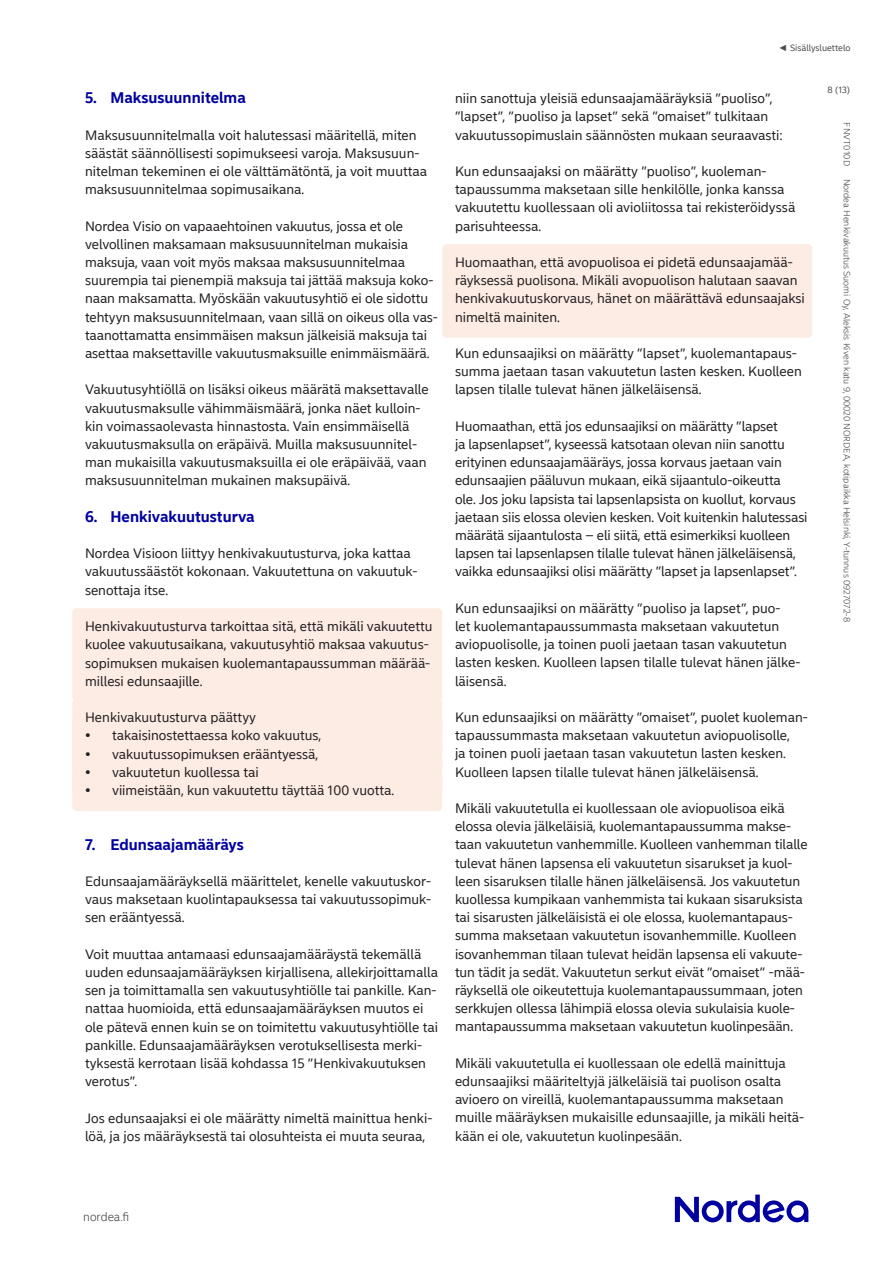
<style>
.page{position:relative;width:893px;height:1263px;background:#fff}
.page>*{position:absolute;margin:0;border:0;box-sizing:border-box;transform-origin:0 0}
.t1{font:700 15px "Nordea Sans Small";color:#0000a0}
.t2{font:13.5px/18.1px "Nordea Sans Small";color:#231f20}
.t3{font:300 12px "Nordea Sans Small";color:#4b4c4d}
.t4{font:300 9px "Nordea Sans Small";color:#4b4c4d}
.t5{font:9px "Nordea Sans Small";color:#4b4c4d}
.s1{font-family:"Arial"}
</style>
<div class="page">
<svg style="left:675px;top:1194px;width:133px;height:28px"></svg>
<div style="left:72px;top:608px;width:370px;height:94px;background:#fdece4;border-radius:4px"></div>
<div style="left:72px;top:699px;width:370px;height:39px;background:#fdece4;border-radius:4px"></div>
<div style="left:72px;top:717px;width:370px;height:39px;background:#fdece4;border-radius:4px"></div>
<div style="left:72px;top:736px;width:370px;height:39px;background:#fdece4;border-radius:4px"></div>
<div style="left:72px;top:772px;width:370px;height:39px;background:#fdece4;border-radius:4px"></div>
<div style="left:442px;top:244px;width:370px;height:94px;background:#fdece4;border-radius:4px"></div>
<p class="t1" style="left:85px;top:89px;width:162px">5. Maksusuunnitelma</p>
<p class="t2" style="left:85px;top:126px;width:344px">Maksusuunnitelmalla voit halutessasi määritellä, miten säästät säännöllisesti sopimukseesi varoja. Maksusuun&shy;nitelman tekeminen ei ole välttämätöntä, ja voit muuttaa maksusuunnitelmaa sopimusaikana.</p>
<p class="t2" style="left:85px;top:217px;width:354px">Nordea Visio on vapaaehtoinen vakuutus, jossa et ole velvollinen maksamaan maksusuunnitelman mukaisia maksuja, vaan voit myös maksaa maksusuunnitelmaa suurempia tai pienempiä maksuja tai jättää maksuja koko&shy;naan maksamatta. Myöskään vakuutusyhtiö ei ole sidottu tehtyyn maksusuunnitelmaan, vaan sillä on oikeus olla vas&shy;taanottamatta ensimmäisen maksun jälkeisiä maksuja tai asettaa maksettaville vakuutusmaksuille enimmäismäärä.</p>
<p class="t2" style="left:85px;top:381px;width:345px">Vakuutusyhtiöllä on lisäksi oikeus määrätä maksettavalle vakuutusmaksulle vähimmäismäärä, jonka näet kulloin&shy;kin voimassaolevasta hinnastosta. Vain ensimmäisellä vakuutusmaksulla on eräpäivä. Muilla maksusuunnitel&shy;man mukaisilla vakuutusmaksuilla ei ole eräpäivää, vaan maksusuunnitelman mukainen maksupäivä.</p>
<p class="t1" style="left:85px;top:507px;width:171px">6. Henkivakuutusturva</p>
<p class="t2" style="left:85px;top:545px;width:334px">Nordea Visioon liittyy henkivakuutusturva, joka kattaa vakuutussäästöt kokonaan. Vakuutettuna on vakuutuk&shy;senottaja itse.</p>
<p class="t2" style="left:85px;top:617px;width:349px">Henkivakuutusturva tarkoittaa sitä, että mikäli vakuutettu kuolee vakuutusaikana, vakuutusyhtiö maksaa vakuutus&shy;sopimuksen mukaisen kuolemantapaussumman määrää&shy;millesi edunsaajille.</p>
<p class="t2" style="left:85px;top:708px;width:172px">Henkivakuutusturva päättyy</p>
<p class="t2" style="left:85px;top:727px;width:238px">• takaisinostettaessa koko vakuutus,</p>
<p class="t2" style="left:85px;top:745px;width:235px">• vakuutussopimuksen erääntyessä,</p>
<p class="t2" style="left:85px;top:763px;width:175px">• vakuutetun kuollessa tai</p>
<p class="t2" style="left:85px;top:781px;width:311px">• viimeistään, kun vakuutettu täyttää 100 vuotta.</p>
<p class="t1" style="left:85px;top:835px;width:160px">7. Edunsaajamääräys</p>
<p class="t2" style="left:85px;top:872px;width:348px;text-align:justify">Edunsaajamääräyksellä määrittelet, kenelle vakuutuskor&shy;vaus maksetaan kuolintapauksessa tai vakuutussopimuk&shy;sen erääntyessä.</p>
<p class="t2" style="left:85px;top:945px;width:354px">Voit muuttaa antamaasi edunsaajamääräystä tekemällä uuden edunsaajamääräyksen kirjallisena, allekirjoittamalla sen ja toimittamalla sen vakuutusyhtiölle tai pankille. Kan&shy;nattaa huomioida, että edunsaajamääräyksen muutos ei ole pätevä ennen kuin se on toimitettu vakuutusyhtiölle tai pankille. Edunsaajamääräyksen verotuksellisesta merki&shy;tyksestä kerrotaan lisää kohdassa 15 ”Henkivakuutuksen verotus”.</p>
<p class="t2" style="left:85px;top:1109px;width:349px">Jos edunsaajaksi ei ole määrätty nimeltä mainittua henki&shy;löä, ja jos määräyksestä tai olosuhteista ei muuta seuraa,</p>
<p class="t5" style="left:779px;top:43px;width:73px"><span class="s1">◄</span> Sisällysluettelo</p>
<p class="t2" style="left:455px;top:90px;width:329px">niin sanottuja yleisiä edunsaajamääräyksiä ”puoliso”, ”lapset”, ”puoliso ja lapset” sekä ”omaiset” tulkitaan vakuutussopimuslain säännösten mukaan seuraavasti:</p>
<p class="t2" style="left:455px;top:162px;width:342px">Kun edunsaajaksi on määrätty ”puoliso”, kuoleman&shy;tapaussumma maksetaan sille henkilölle, jonka kanssa vakuutettu kuollessaan oli avioliitossa tai rekisteröidyssä parisuhteessa.</p>
<p class="t2" style="left:455px;top:253px;width:351px">Huomaathan, että avopuolisoa ei pidetä edunsaajamää&shy;räyksessä puolisona. Mikäli avopuolison halutaan saavan henkivakuutuskorvaus, hänet on määrättävä edunsaajaksi nimeltä mainiten.</p>
<p class="t2" style="left:455px;top:344px;width:348px">Kun edunsaajiksi on määrätty ”lapset”, kuolemantapaus&shy;summa jaetaan tasan vakuutetun lasten kesken. Kuolleen lapsen tilalle tulevat hänen jälkeläisensä.</p>
<p class="t2" style="left:455px;top:417px;width:354px">Huomaathan, että jos edunsaajiksi on määrätty ”lapset<br>ja lapsenlapset”, kyseessä katsotaan olevan niin sanottu erityinen edunsaajamääräys, jossa korvaus jaetaan vain edunsaajien pääluvun mukaan, eikä sijaantulo-oikeutta<br>ole. Jos joku lapsista tai lapsenlapsista on kuollut, korvaus jaetaan siis elossa olevien kesken. Voit kuitenkin halutessasi määrätä sijaantulosta – eli siitä, että esimerkiksi kuolleen lapsen tai lapsenlapsen tilalle tulevat hänen jälkeläisensä, vaikka edunsaajiksi olisi määrätty ”lapset ja lapsenlapset”.</p>
<p class="t2" style="left:455px;top:599px;width:347px">Kun edunsaajiksi on määrätty ”puoliso ja lapset”, puo-<br>let kuolemantapaussummasta maksetaan vakuutetun aviopuolisolle, ja toinen puoli jaetaan tasan vakuutetun lasten kesken. Kuolleen lapsen tilalle tulevat hänen jälke&shy;läisensä.</p>
<p class="t2" style="left:455px;top:708px;width:354px">Kun edunsaajiksi on määrätty ”omaiset”, puolet kuoleman&shy;tapaussummasta maksetaan vakuutetun aviopuolisolle,<br>ja toinen puoli jaetaan tasan vakuutetun lasten kesken.<br>Kuolleen lapsen tilalle tulevat hänen jälkeläisensä.</p>
<p class="t2" style="left:455px;top:799px;width:354px">Mikäli vakuutetulla ei kuollessaan ole aviopuolisoa eikä elossa olevia jälkeläisiä, kuolemantapaussumma makse&shy;taan vakuutetun vanhemmille. Kuolleen vanhemman tilalle tulevat hänen lapsensa eli vakuutetun sisarukset ja kuol&shy;leen sisaruksen tilalle hänen jälkeläisensä. Jos vakuutetun kuollessa kumpikaan vanhemmista tai kukaan sisaruksista tai sisarusten jälkeläisistä ei ole elossa, kuolemantapaus&shy;summa maksetaan vakuutetun isovanhemmille. Kuolleen isovanhemman tilaan tulevat heidän lapsensa eli vakuute&shy;tun tädit ja sedät. Vakuutetun serkut eivät ”omaiset” -mää&shy;räyksellä ole oikeutettuja kuolemantapaussummaan, joten serkkujen ollessa lähimpiä elossa olevia sukulaisia kuole&shy;mantapaussumma maksetaan vakuutetun kuolinpesään.</p>
<p class="t2" style="left:455px;top:1054px;width:351px">Mikäli vakuutetulla ei kuollessaan ole edellä mainittuja edunsaajiksi määriteltyjä jälkeläisiä tai puolison osalta avioero on vireillä, kuolemantapaussumma maksetaan muille määräyksen mukaisille edunsaajille, ja mikäli heitä&shy;kään ei ole, vakuutetun kuolinpesään.</p>
<p class="t5" style="left:827px;top:84px;width:25px">8 (13)</p>
<p class="t4" style="left:852px;top:122px;width:45px;rotate:90deg">FNVT010D</p>
<p class="t4" style="left:852px;top:179px;width:445px;rotate:90deg">Nordea Henkivakuutus Suomi Oy, Aleksis Kiven katu 9, 00020 NORDEA, kotipaikka Helsinki, Y-tunnus 0927072-8</p>
<p class="t3" style="left:83px;top:1209px;width:48px">nordea.fi</p>
</div>
